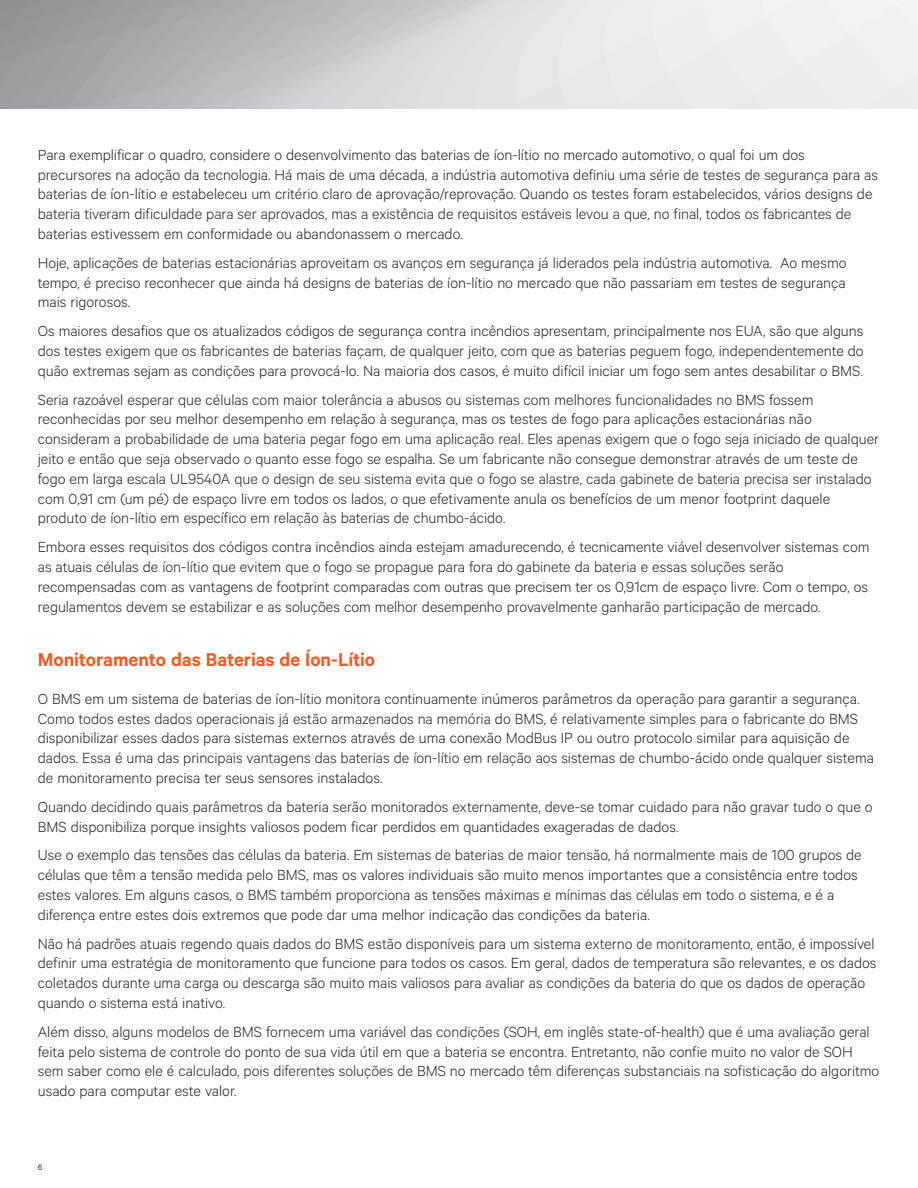
<style>
.page{position:relative;width:918px;height:1188px;background:#fff}
.page>*{position:absolute;margin:0;border:0;box-sizing:border-box;transform-origin:0 0}
.t1{font:600 21px "Calibre";letter-spacing:-.005em;color:#f15b24}
.t2{font:300 16.5px/19.8px "Calibre";color:#231f20}
.t3{font:9px "Calibre";color:#231f20}
</style>
<div class="page">
<svg style="left:0;top:0;width:918px;height:109px;background:#d0d1d3"></svg>
<p class="t2" style="left:38px;top:144px;width:842px">Para exemplificar o quadro, considere o desenvolvimento das baterias de íon-lítio no mercado automotivo, o qual foi um dos precursores na adoção da tecnologia. Há mais de uma década, a indústria automotiva definiu uma série de testes de segurança para as baterias de íon-lítio e estabeleceu um critério claro de aprovação/reprovação. Quando os testes foram estabelecidos, vários designs de bateria tiveram dificuldade para ser aprovados, mas a existência de requisitos estáveis levou a que, no final, todos os fabricantes de baterias estivessem em conformidade ou abandonassem o mercado.</p>
<p class="t2" style="left:38px;top:252px;width:810px;text-align:justify">Hoje, aplicações de baterias estacionárias aproveitam os avanços em segurança já liderados pela indústria automotiva. Ao mesmo tempo, é preciso reconhecer que ainda há designs de baterias de íon-lítio no mercado que não passariam em testes de segurança mais rigorosos.</p>
<p class="t2" style="left:38px;top:320px;width:827px;text-align:justify">Os maiores desafios que os atualizados códigos de segurança contra incêndios apresentam, principalmente nos EUA, são que alguns dos testes exigem que os fabricantes de baterias façam, de qualquer jeito, com que as baterias peguem fogo, independentemente do quão extremas sejam as condições para provocá-lo. Na maioria dos casos, é muito difícil iniciar um fogo sem antes desabilitar o BMS.</p>
<p class="t2" style="left:38px;top:389px;width:843px">Seria razoável esperar que células com maior tolerância a abusos ou sistemas com melhores funcionalidades no BMS fossem reconhecidas por seu melhor desempenho em relação à segurança, mas os testes de fogo para aplicações estacionárias não consideram a probabilidade de uma bateria pegar fogo em uma aplicação real. Eles apenas exigem que o fogo seja iniciado de qualquer jeito e então que seja observado o quanto esse fogo se espalha. Se um fabricante não consegue demonstrar através de um teste de fogo em larga escala UL9540A que o design de seu sistema evita que o fogo se alastre, cada gabinete de bateria precisa ser instalado com 0,91 cm (um pé) de espaço livre em todos os lados, o que efetivamente anula os benefícios de um menor footprint daquele produto de íon-lítio em específico em relação às baterias de chumbo-ácido.</p>
<p class="t2" style="left:38px;top:536px;width:833px">Embora esses requisitos dos códigos contra incêndios ainda estejam amadurecendo, é tecnicamente viável desenvolver sistemas com as atuais células de íon-lítio que evitem que o fogo se propague para fora do gabinete da bateria e essas soluções serão recompensadas com as vantagens de footprint comparadas com outras que precisem ter os 0,91cm de espaço livre. Com o tempo, os regulamentos devem se estabilizar e as soluções com melhor desempenho provavelmente ganharão participação de mercado.</p>
<p class="t1" style="left:38px;top:647px;width:339px">Monitoramento das Baterias de Íon-Lítio</p>
<p class="t2" style="left:38px;top:688px;width:838px">O BMS em um sistema de baterias de íon-lítio monitora continuamente inúmeros parâmetros da operação para garantir a segurança.<br>Como todos estes dados operacionais já estão armazenados na memória do BMS, é relativamente simples para o fabricante do BMS disponibilizar esses dados para sistemas externos através de uma conexão ModBus IP ou outro protocolo similar para aquisição de dados. Essa é uma das principais vantagens das baterias de íon-lítio em relação aos sistemas de chumbo-ácido onde qualquer sistema de monitoramento precisa ter seus sensores instalados.</p>
<p class="t2" style="left:38px;top:796px;width:836px">Quando decidindo quais parâmetros da bateria serão monitorados externamente, deve-se tomar cuidado para não gravar tudo o que o<br>BMS disponibiliza porque insights valiosos podem ficar perdidos em quantidades exageradas de dados.</p>
<p class="t2" style="left:38px;top:845px;width:825px">Use o exemplo das tensões das células da bateria. Em sistemas de baterias de maior tensão, há normalmente mais de 100 grupos de células que têm a tensão medida pelo BMS, mas os valores individuais são muito menos importantes que a consistência entre todos estes valores. Em alguns casos, o BMS também proporciona as tensões máximas e mínimas das células em todo o sistema, e é a diferença entre estes dois extremos que pode dar uma melhor indicação das condições da bateria.</p>
<p class="t2" style="left:38px;top:933px;width:840px">Não há padrões atuais regendo quais dados do BMS estão disponíveis para um sistema externo de monitoramento, então, é impossível definir uma estratégia de monitoramento que funcione para todos os casos. Em geral, dados de temperatura são relevantes, e os dados coletados durante uma carga ou descarga são muito mais valiosos para avaliar as condições da bateria do que os dados de operação quando o sistema está inativo.</p>
<p class="t2" style="left:38px;top:1021px;width:843px">Além disso, alguns modelos de BMS fornecem uma variável das condições (SOH, em inglês state-of-health) que é uma avaliação geral feita pelo sistema de controle do ponto de sua vida útil em que a bateria se encontra. Entretanto, não confie muito no valor de SOH sem saber como ele é calculado, pois diferentes soluções de BMS no mercado têm diferenças substanciais na sofisticação do algoritmo usado para computar este valor.</p>
<p class="t3" style="left:38px;top:1162px;width:6px">6</p>
</div>
